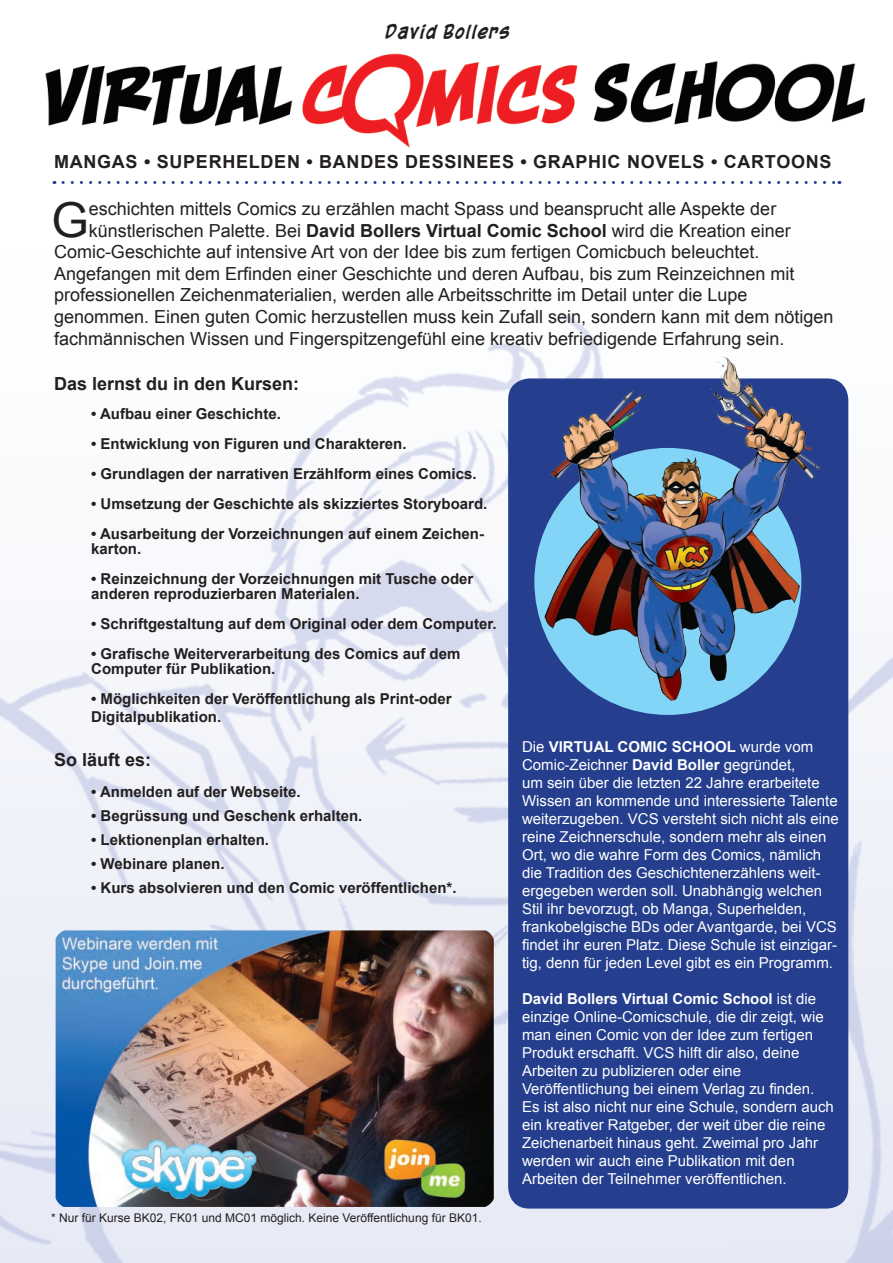
<style>
.page{position:relative;width:893px;height:1263px;background:#fff}
.page>*{position:absolute;margin:0;border:0;box-sizing:border-box;transform-origin:0 0}
.t1{font:48.15px "Arial";color:#231f20}
.t2{font:18px/21.6px "Arial";color:#231f20}
.t3{font:700 18px "Arial";letter-spacing:.04em;color:#231f20}
.t4{font:700 18px "Arial";color:#231f20}
.t5{font:italic 700 18px "Blambot Casual";letter-spacing:.04em;color:#231f20}
.t6{font:15px/18px "Arial";color:#fff}
.t7{font:700 15px/15px "Arial";color:#231f20}
.t8{font:12px "Arial";color:#231f20}
.s1{font-weight:700}
</style>
<div class="page">
<img style="left:0;top:181px;width:893px;height:1082px">
<div style="left:508px;top:378px;width:340px;height:830px;background:#253f8e;border-radius:21px"></div>
<img style="left:45px;top:53px;width:821px;height:95px">
<img style="left:56px;top:930px;width:438px;height:277px">
<svg style="left:63px;top:181px;width:777px;height:3px"></svg>
<img style="left:534px;top:346px;width:294px;height:369px">
<p class="t5" style="left:384px;top:21px;width:126px">David Bollers</p>
<p class="t3" style="left:54px;top:149px;width:779px">MANGAS • SUPERHELDEN • BANDES DESSINEES • GRAPHIC NOVELS • CARTOONS</p>
<p class="t1" style="left:51px;top:186px;width:39px">G</p>
<p class="t2" style="left:89px;top:198px;width:689px">eschichten mittels Comics zu erzählen macht Spass und beansprucht alle Aspekte der</p>
<p class="t2" style="left:89px;top:219px;width:703px">künstlerischen Palette. Bei <span class="s1">David Bollers Virtual Comic School</span> wird die Kreation einer</p>
<p class="t2" style="left:54px;top:241px;width:707px">Comic-Geschichte auf intensive Art von der Idee bis zum fertigen Comicbuch beleuchtet.</p>
<p class="t2" style="left:54px;top:263px;width:742px">Angefangen mit dem Erfinden einer Geschichte und deren Aufbau, bis zum Reinzeichnen mit</p>
<p class="t2" style="left:54px;top:284px;width:695px">professionellen Zeichenmaterialien, werden alle Arbeitsschritte im Detail unter die Lupe</p>
<p class="t2" style="left:54px;top:306px;width:781px">genommen. Einen guten Comic herzustellen muss kein Zufall sein, sondern kann mit dem nötigen fachmännischen Wissen und Fingerspitzengefühl eine kreativ befriedigende Erfahrung sein.</p>
<p class="t4" style="left:54px;top:371px;width:247px">Das lernst du in den Kursen:</p>
<p class="t7" style="left:91px;top:407px;width:191px">• Aufbau einer Geschichte.</p>
<p class="t7" style="left:91px;top:437px;width:317px">• Entwicklung von Figuren und Charakteren.</p>
<p class="t7" style="left:91px;top:467px;width:387px">• Grundlagen der narrativen Erzählform eines Comics.</p>
<p class="t7" style="left:91px;top:497px;width:398px">• Umsetzung der Geschichte als skizziertes Storyboard.</p>
<p class="t7" style="left:91px;top:527px;width:394px">• Ausarbeitung der Vorzeichnungen auf einem Zeichen-</p>
<p class="t7" style="left:91px;top:542px;width:52px">karton.</p>
<p class="t7" style="left:91px;top:572px;width:384px">• Reinzeichnung der Vorzeichnungen mit Tusche oder anderen reproduzierbaren Materialen.</p>
<p class="t7" style="left:91px;top:617px;width:407px">• Schriftgestaltung auf dem Original oder dem Computer.</p>
<p class="t7" style="left:91px;top:647px;width:371px">• Grafische Weiterverarbeitung des Comics auf dem</p>
<p class="t7" style="left:91px;top:662px;width:186px">Computer für Publikation.</p>
<p class="t7" style="left:91px;top:692px;width:362px">• Möglichkeiten der Veröffentlichung als Print-oder</p>
<p class="t7" style="left:91px;top:710px;width:132px">Digitalpublikation.</p>
<p class="t4" style="left:54px;top:747px;width:99px">So läuft es:</p>
<p class="t7" style="left:91px;top:784px;width:211px">• Anmelden auf der Webseite.</p>
<p class="t7" style="left:91px;top:808px;width:273px">• Begrüssung und Geschenk erhalten.</p>
<p class="t7" style="left:91px;top:832px;width:179px">• Lektionenplan erhalten.</p>
<p class="t7" style="left:91px;top:856px;width:135px">• Webinare planen.</p>
<p class="t7" style="left:91px;top:880px;width:367px">• Kurs absolvieren und den Comic veröffentlichen*.</p>
<p class="t8" style="left:51px;top:1210px;width:432px">* Nur für Kurse BK02, FK01 und MC01 möglich. Keine Veröffentlichung für BK01.</p>
<p class="t6" style="left:522px;top:738px;width:318px">Die <span class="s1">VIRTUAL COMIC SCHOOL</span> wurde vom Comic-Zeichner <span class="s1">David Boller</span> gegründet,<br>um sein über die letzten 22 Jahre erarbeitete Wissen an kommende und interessierte Talente weiterzugeben. VCS versteht sich nicht als eine reine Zeichnerschule, sondern mehr als einen Ort, wo die wahre Form des Comics, nämlich die Tradition des Geschichtenerzählens weit&shy;ergegeben werden soll. Unabhängig welchen Stil ihr bevorzugt, ob Manga, Superhelden, frankobelgische BDs oder Avantgarde, bei VCS findet ihr euren Platz. Diese Schule ist einzigar&shy;tig, denn für jeden Level gibt es ein Programm.</p>
<p class="t6" style="left:522px;top:990px;width:303px"><span class="s1">David Bollers Virtual Comic School</span> ist die einzige Online-Comicschule, die dir zeigt, wie man einen Comic von der Idee zum fertigen Produkt erschafft. VCS hilft dir also, deine</p>
<p class="t6" style="left:522px;top:1062px;width:221px">Arbeiten zu publizieren oder eine</p>
<p class="t6" style="left:522px;top:1080px;width:313px">Veröffentlichung bei einem Verlag zu finden.<br>Es ist also nicht nur eine Schule, sondern auch ein kreativer Ratgeber, der weit über die reine Zeichenarbeit hinaus geht. Zweimal pro Jahr werden wir auch eine Publikation mit den</p>
<p class="t6" style="left:522px;top:1170px;width:266px">Arbeiten der Teilnehmer veröffentlichen.</p>
</div>
